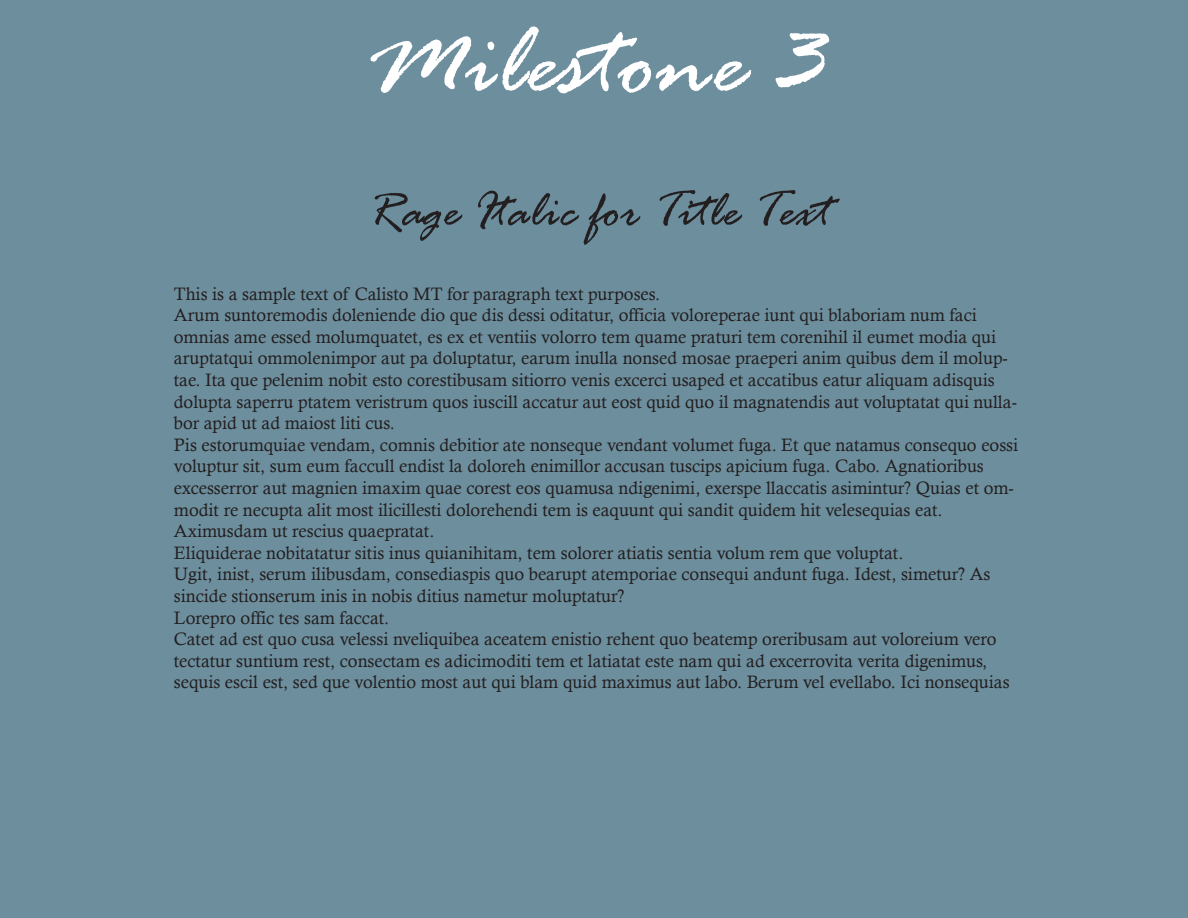
<style>
.page{position:relative;width:1188px;height:918px;background:#6d8e9d}
.page>*{position:absolute;margin:0;border:0;box-sizing:border-box;transform-origin:0 0}
.t1{font:italic 106.5px "Rage";color:#fff}
.t2{font:italic 52.5px "Rage";color:#231f20}
.t3{font:18px/21.6px "Calisto";color:#231f20}
</style>
<div class="page">
<p class="t1" style="left:368px;top:5px;width:456px">Milestone 3</p>
<p class="t2" style="left:366px;top:183px;width:466px">Rage Italic for Title Text</p>
<p class="t3" style="left:174px;top:282px;width:488px">This is a sample text of Calisto MT for paragraph text purposes.</p>
<p class="t3" style="left:174px;top:304px;width:845px">Arum suntoremodis doleniende dio que dis dessi oditatur, officia voloreperae iunt qui blaboriam num faci omnias ame essed molumquatet, es ex et ventiis volorro tem quame praturi tem corenihil il eumet modia qui aruptatqui ommolenimpor aut pa doluptatur, earum inulla nonsed mosae praeperi anim quibus dem il molup&shy;tae. Ita que pelenim nobit esto corestibusam sitiorro venis excerci usaped et accatibus eatur aliquam adisquis dolupta saperru ptatem veristrum quos iuscill accatur aut eost quid quo il magnatendis aut voluptatat qui nulla&shy;bor apid ut ad maiost liti cus.</p>
<p class="t3" style="left:174px;top:434px;width:846px">Pis estorumquiae vendam, comnis debitior ate nonseque vendant volumet fuga. Et que natamus consequo eossi voluptur sit, sum eum faccull endist la doloreh enimillor accusan tuscips apicium fuga. Cabo. Agnatioribus excesserror aut magnien imaxim quae corest eos quamusa ndigenimi, exerspe llaccatis asimintur? Quias et om&shy;modit re necupta alit most ilicillesti dolorehendi tem is eaquunt qui sandit quidem hit velesequias eat.</p>
<p class="t3" style="left:174px;top:520px;width:262px">Aximusdam ut rescius quaepratat.</p>
<p class="t3" style="left:174px;top:542px;width:731px">Eliquiderae nobitatatur sitis inus quianihitam, tem solorer atiatis sentia volum rem que voluptat.</p>
<p class="t3" style="left:174px;top:563px;width:818px">Ugit, inist, serum ilibusdam, consediaspis quo bearupt atemporiae consequi andunt fuga. Idest, simetur? As sincide stionserum inis in nobis ditius nametur moluptatur?</p>
<p class="t3" style="left:174px;top:606px;width:217px">Lorepro offic tes sam faccat.</p>
<p class="t3" style="left:174px;top:628px;width:837px">Catet ad est quo cusa velessi nveliquibea aceatem enistio rehent quo beatemp oreribusam aut voloreium vero tectatur suntium rest, consectam es adicimoditi tem et latiatat este nam qui ad excerrovita verita digenimus, sequis escil est, sed que volentio most aut qui blam quid maximus aut labo. Berum vel evellabo. Ici nonsequias</p>
</div>
